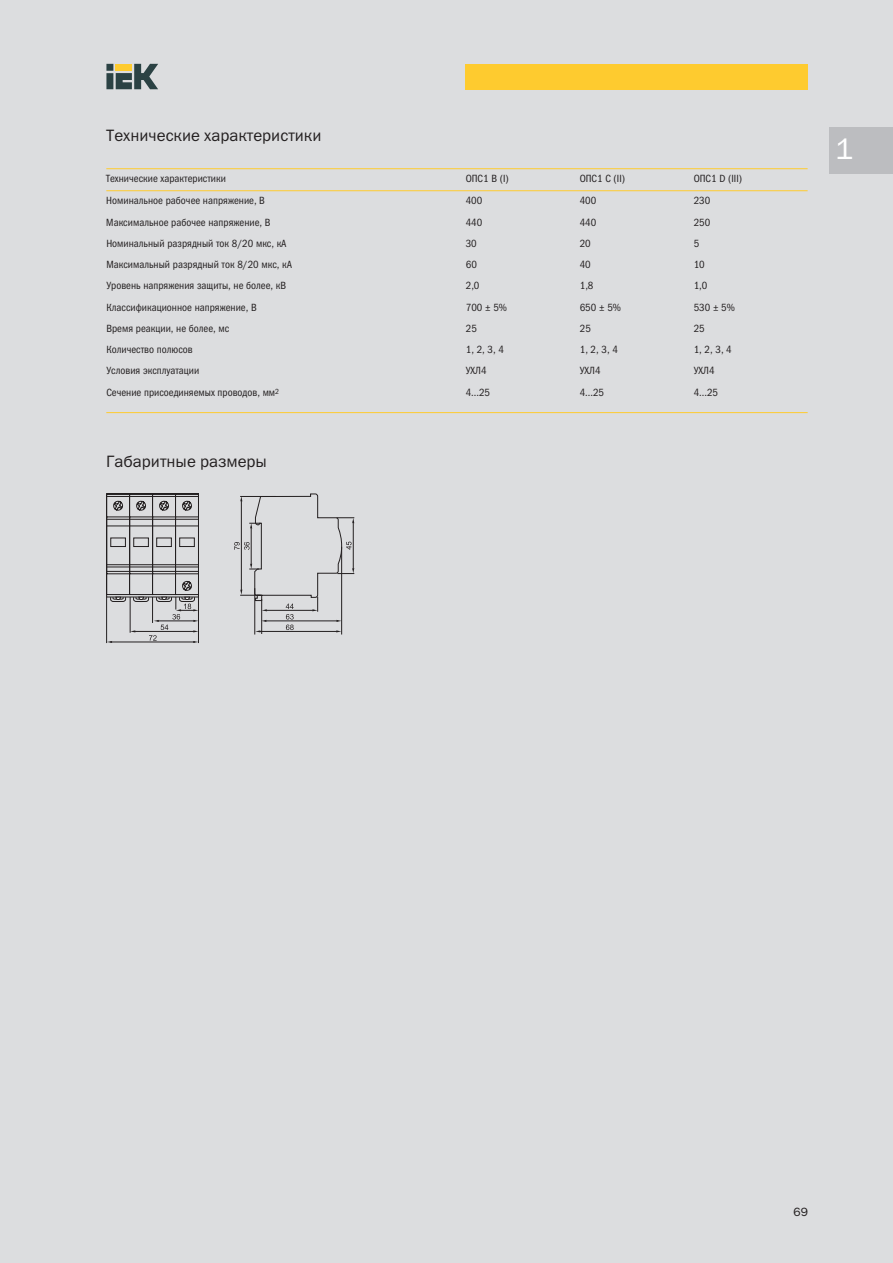
<style>
.page{position:relative;width:893px;height:1263px;background:#dcdddf}
.page>*{position:absolute;margin:0;border:0;box-sizing:border-box;transform-origin:0 0}
.t1{font:30px "Franklin Gothic Book C";color:#fff}
.t2{font:16.5px "Franklin Gothic Book C";color:#231f20}
.t3{font:12px "Franklin Gothic Book C";color:#231f20}
.t4{font:10.5px "Franklin Gothic Book Cond C";color:#231f20}
</style>
<div class="page">
<svg style="left:106px;top:64px;width:52px;height:25px"></svg>
<div style="left:466px;top:64px;width:342px;height:25px;background:#fecb2f"></div>
<div style="left:829px;top:128px;width:64px;height:46px;background:#bcbdc0"></div>
<hr style="left:106px;top:168px;width:702px;height:1px;background:#fecb2f">
<hr style="left:106px;top:190px;width:702px;height:1px;background:#fecb2f">
<hr style="left:106px;top:412px;width:702px;height:1px;background:#fecb2f">
<svg style="left:106px;top:494px;width:248px;height:149px"></svg>
<h2 class="t2" style="left:106px;top:129px;width:217px">Технические характеристики</h2>
<p class="t4" style="left:106px;top:175px;width:121px">Технические характеристики</p>
<p class="t4" style="left:466px;top:175px;width:45px">ОПС1 B (I)</p>
<p class="t4" style="left:580px;top:175px;width:47px">ОПС1 C (II)</p>
<p class="t4" style="left:694px;top:175px;width:50px">ОПС1 D (III)</p>
<p class="t4" style="left:106px;top:197px;width:160px">Номинальное рабочее напряжение, В</p>
<p class="t4" style="left:466px;top:197px;width:18px">400</p>
<p class="t4" style="left:580px;top:197px;width:18px">400</p>
<p class="t4" style="left:694px;top:197px;width:18px">230</p>
<p class="t4" style="left:106px;top:218px;width:166px">Максимальное рабочее напряжение, В</p>
<p class="t4" style="left:466px;top:218px;width:18px">440</p>
<p class="t4" style="left:580px;top:218px;width:18px">440</p>
<p class="t4" style="left:694px;top:218px;width:18px">250</p>
<p class="t4" style="left:106px;top:240px;width:182px">Номинальный разрядный ток 8/20 мкс, кА</p>
<p class="t4" style="left:466px;top:240px;width:13px">30</p>
<p class="t4" style="left:580px;top:240px;width:13px">20</p>
<p class="t4" style="left:694px;top:240px;width:7px">5</p>
<p class="t4" style="left:106px;top:261px;width:187px">Максимальный разрядный ток 8/20 мкс, кА</p>
<p class="t4" style="left:466px;top:261px;width:13px">60</p>
<p class="t4" style="left:580px;top:261px;width:13px">40</p>
<p class="t4" style="left:694px;top:261px;width:13px">10</p>
<p class="t4" style="left:106px;top:282px;width:181px">Уровень напряжения защиты, не более, кВ</p>
<p class="t4" style="left:466px;top:282px;width:15px">2,0</p>
<p class="t4" style="left:580px;top:282px;width:15px">1,8</p>
<p class="t4" style="left:694px;top:282px;width:15px">1,0</p>
<p class="t4" style="left:106px;top:303px;width:152px">Классификационное напряжение, В</p>
<p class="t4" style="left:466px;top:303px;width:43px">700 ± 5%</p>
<p class="t4" style="left:580px;top:303px;width:43px">650 ± 5%</p>
<p class="t4" style="left:694px;top:303px;width:43px">530 ± 5%</p>
<p class="t4" style="left:106px;top:325px;width:124px">Время реакции, не более, мс</p>
<p class="t4" style="left:466px;top:325px;width:13px">25</p>
<p class="t4" style="left:580px;top:325px;width:13px">25</p>
<p class="t4" style="left:694px;top:325px;width:13px">25</p>
<p class="t4" style="left:106px;top:346px;width:88px">Количество полюсов</p>
<p class="t4" style="left:466px;top:346px;width:40px">1, 2, 3, 4</p>
<p class="t4" style="left:580px;top:346px;width:40px">1, 2, 3, 4</p>
<p class="t4" style="left:694px;top:346px;width:40px">1, 2, 3, 4</p>
<p class="t4" style="left:106px;top:367px;width:94px">Условия эксплуатации</p>
<p class="t4" style="left:466px;top:367px;width:22px">УХЛ4</p>
<p class="t4" style="left:580px;top:367px;width:22px">УХЛ4</p>
<p class="t4" style="left:694px;top:367px;width:22px">УХЛ4</p>
<p class="t4" style="left:106px;top:389px;width:174px">Сечение присоединяемых проводов, мм<sup>2</sup></p>
<p class="t4" style="left:466px;top:388px;width:26px">4...25</p>
<p class="t4" style="left:580px;top:388px;width:26px">4...25</p>
<p class="t4" style="left:694px;top:388px;width:26px">4...25</p>
<h2 class="t2" style="left:106px;top:455px;width:162px">Габаритные размеры</h2>
<h1 class="t1" style="left:836px;top:138px;width:19px">1</h1>
<p class="t3" style="left:793px;top:1208px;width:16px">69</p>
</div>
